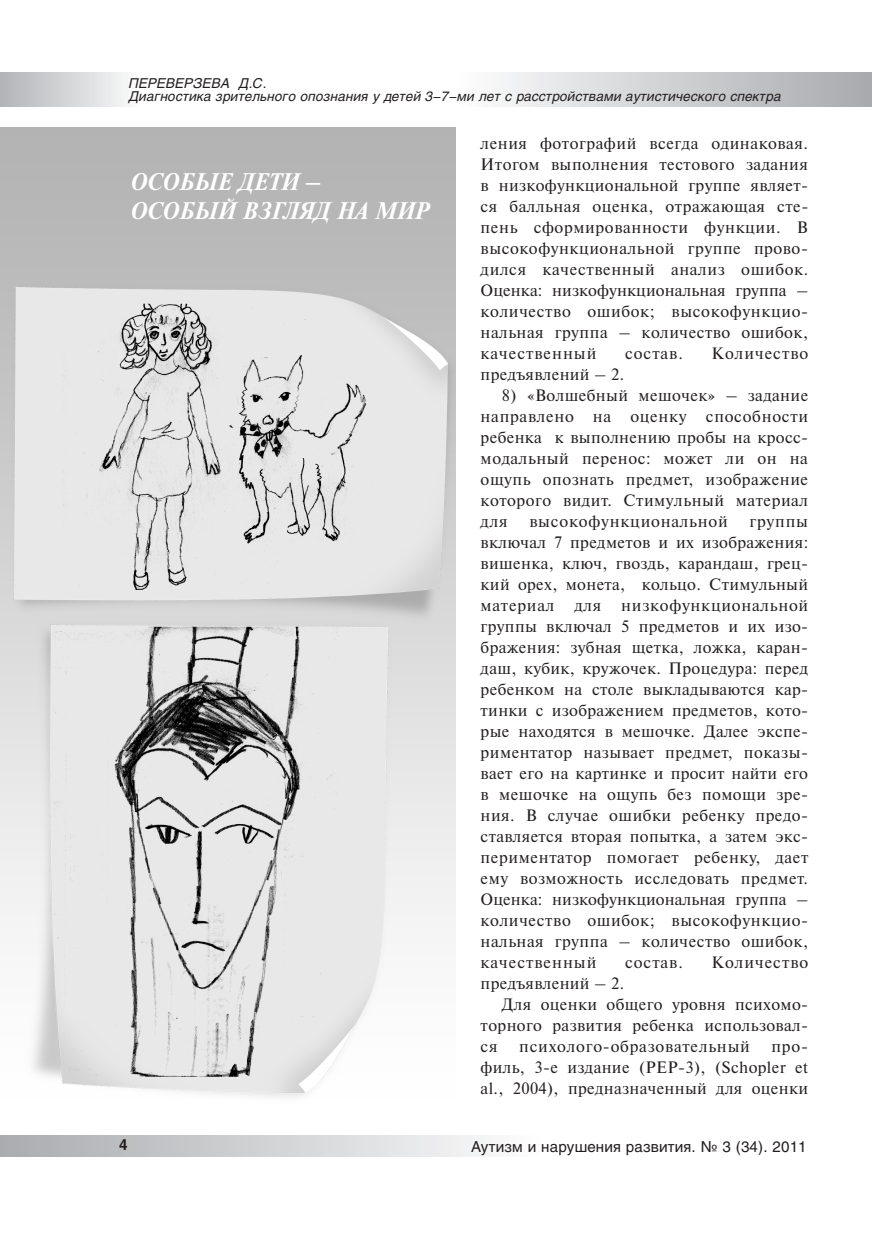
<style>
.page{position:relative;width:872px;height:1242px;background:#fff}
.page>*{position:absolute;margin:0;border:0;box-sizing:border-box;transform-origin:0 0}
.t1{font:italic 700 24px/28.8px "Newton C";color:#fff}
.t2{font:16.5px/21px "Newton C";letter-spacing:.03em;color:#231f20;text-align:justify}
.t3{font:16.5px "Newton C";letter-spacing:.06em;color:#231f20}
.t4{font:15px "Helios";letter-spacing:.01em;color:#231f20}
.t5{font:700 15px "Helios";color:#231f20}
.t6{font:italic 13.5px/13.5px "Helios";letter-spacing:.01em;color:#231f20}
</style>
<div class="page">
<div style="left:455px;top:72px;width:417px;height:34px;background:linear-gradient(to right,#fdfdfe,#a8a9ad)"></div>
<div style="left:0;top:72px;width:140px;height:34px;background:linear-gradient(to right,#b2b3b6,#fbfbfc)"></div>
<div style="left:0;top:1135px;width:540px;height:22px;background:linear-gradient(to right,#aaabaf,#fcfcfd)"></div>
<img style="left:0;top:128px;width:455px;height:970px">
<p class="t6" style="left:129px;top:76px;width:653px">ПЕРЕВЕРЗЕВА Д.С.<br>Диагностика зрительного опознания у детей 3-7-ми лет с расстройствами аутистического спектра</p>
<p class="t2" style="left:480px;top:132px;width:329px">ления фотографий всегда одинаковая.<br>Итогом выполнения тестового задания в низкофункциональной группе являет&shy;ся балльная оценка, отражающая сте&shy;пень сформированности функции. В высокофункциональной группе прово&shy;дился качественный анализ ошибок.<br>Оценка: низкофункциональная группа – количество ошибок; высокофункцио&shy;нальная группа – количество ошибок, качественный</p>
<h1 class="t1" style="left:129px;top:168px;width:301px">ОСОБЫЕ ДЕТИ –<br>ОСОБЫЙ ВЗГЛЯД НА МИР</h1>
<p class="t2" style="left:625px;top:343px;width:59px">состав.</p>
<p class="t3" style="left:711px;top:344px;width:98px">Количество</p>
<p class="t2" style="left:480px;top:364px;width:145px">предъявлений – 2.</p>
<p class="t2" style="left:480px;top:385px;width:329px;text-indent:21px">8) «Волшебный мешочек» – задание направлено на оценку способности ребенка к выполнению пробы на кросс&shy;модальный перенос: может ли он на ощупь опознать предмет, изображение которого видит. Стимульный материал для</p>
<p class="t2" style="left:529px;top:511px;width:200px">высокофункциональной</p>
<p class="t2" style="left:480px;top:511px;width:329px;text-indent:269px">группы включал 7 предметов и их изображения: вишенка, ключ, гвоздь, карандаш, грец&shy;кий орех, монета, кольцо. Стимульный материал для низкофункциональной группы включал 5 предметов и их изо&shy;бражения: зубная щетка, ложка, каран&shy;даш, кубик, кружочек. Процедура: перед ребенком на столе выкладываются кар&shy;тинки с изображением предметов, кото&shy;рые находятся в мешочке. Далее экспе&shy;риментатор называет предмет, показы&shy;вает его на картинке и просит найти его в мешочке на ощупь без помощи зре&shy;ния. В случае ошибки ребенку предо&shy;ставляется вторая попытка, а затем экс&shy;периментатор помогает ребенку, дает ему возможность исследовать предмет.<br>Оценка: низкофункциональная группа – количество ошибок; высокофункцио&shy;нальная группа – количество ошибок, качественный</p>
<p class="t2" style="left:625px;top:952px;width:59px">состав.</p>
<p class="t3" style="left:711px;top:953px;width:98px">Количество</p>
<p class="t2" style="left:480px;top:973px;width:145px">предъявлений – 2.</p>
<p class="t2" style="left:502px;top:994px;width:308px">Для оценки общего уровня психомо-</p>
<p class="t2" style="left:480px;top:1015px;width:329px">торного развития ребенка использовал-</p>
<p class="t2" style="left:480px;top:1036px;width:19px">ся</p>
<p class="t2" style="left:519px;top:1036px;width:232px">психолого-образовательный</p>
<p class="t2" style="left:480px;top:1036px;width:329px;text-indent:291px">про&shy;филь, 3-е издание (PEP-3), (Schopler et al., 2004), предназначенный для оценки</p>
<p class="t5" style="left:119px;top:1136px;width:10px">4</p>
<p class="t4" style="left:471px;top:1137px;width:337px">Аутизм и нарушения развития. № 3 (34). 2011</p>
</div>
